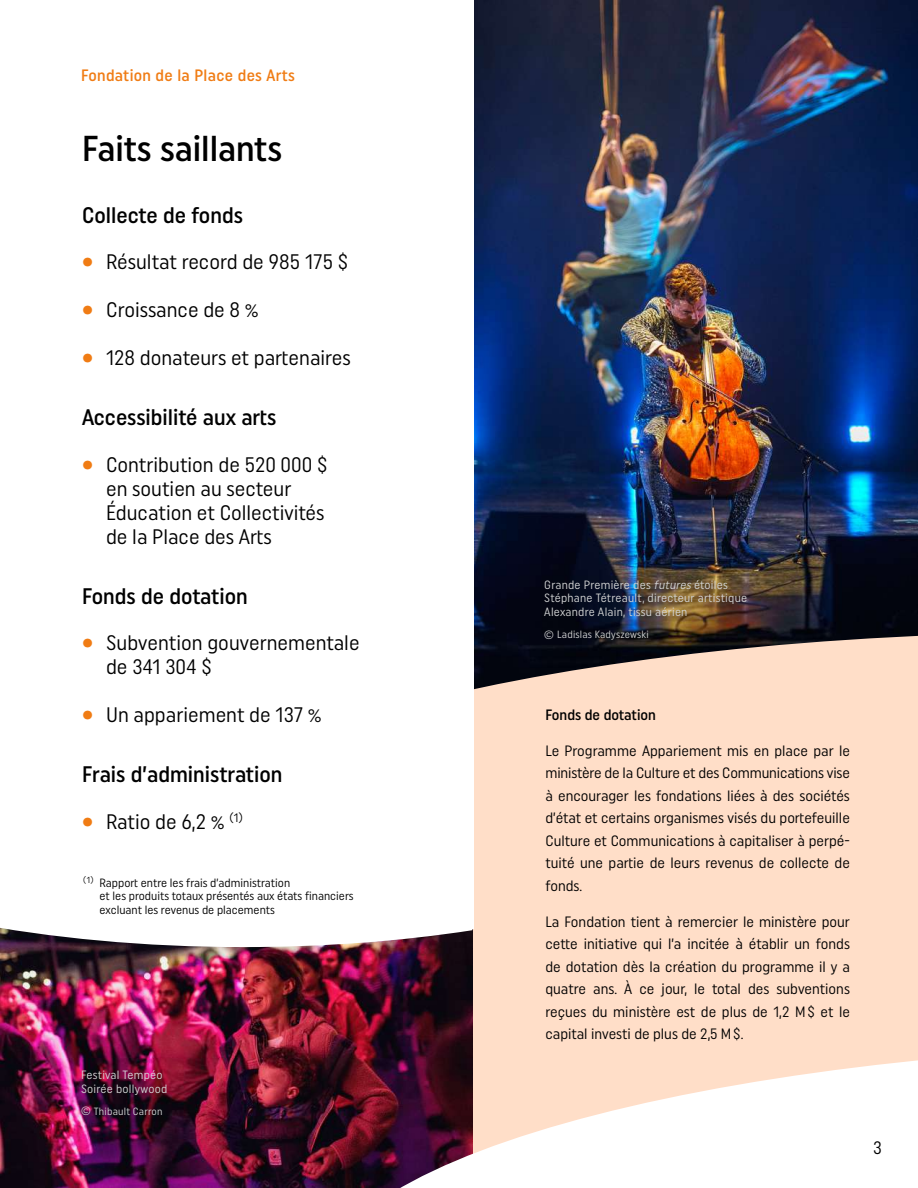
<style>
.page{position:relative;width:918px;height:1188px;background:#fff}
.page>*{position:absolute;margin:0;border:0;box-sizing:border-box;transform-origin:0 0}
.t1{font:500 condensed 36px "Uniform";color:#000}
.t2{font:500 condensed 22.5px "Uniform";color:#000}
.t3{font:condensed 21px/24px "Uniform";color:#000}
.t4{font:condensed 18px "Uniform";color:#000}
.t5{font:500 condensed 16.5px "Uniform";letter-spacing:.02em;color:#f07c14}
.t6{font:condensed 15px/22.5px "Uniform";color:#000;text-align:justify}
.t7{font:500 condensed 15px "Uniform";color:#000}
.t8{font:condensed 12px/13.5px "Uniform";letter-spacing:.02em;color:#d4d5d5}
.t9{font:condensed 12px/13.5px "Uniform";color:#000}
.t10{font:condensed 10.5px "Uniform";letter-spacing:.02em;color:#d4d5d5}
.s1{font-weight:900;font-size:28.5px;color:#f07c14}
.s2{font-size:12px}
.s3{font-style:italic}
</style>
<div class="page">
<img style="left:474px;top:0;width:444px;height:632px">
<div style="left:472px;top:632px;width:446px;height:411px;background:#ffdec8"></div>
<img style="left:0;top:947px;width:472px;height:241px">
<svg style="left:0;top:460px;width:476px;height:487px"></svg>
<svg style="left:319px;top:1043px;width:599px;height:145px"></svg>
<div style="left:165px;top:0;width:309px;height:929px;background:#fff"></div>
<p class="t5" style="left:81px;top:65px;width:215px">Fondation de la Place des Arts</p>
<h1 class="t1" style="left:82px;top:127px;width:202px">Faits saillants</h1>
<h2 class="t2" style="left:82px;top:201px;width:162px">Collecte de fonds</h2>
<h3 class="t3" style="left:82px;top:249px;width:268px"><span class="s1">•</span> Résultat record de 985 175 $</h3>
<h3 class="t3" style="left:82px;top:297px;width:178px"><span class="s1">•</span> Croissance de 8 %</h3>
<h3 class="t3" style="left:82px;top:345px;width:270px"><span class="s1">•</span> 128 donateurs et partenaires</h3>
<h2 class="t2" style="left:82px;top:404px;width:196px">Accessibilité aux arts</h2>
<h3 class="t3" style="left:106px;top:452px;width:223px;text-indent:-24px"><span class="s1">•</span> Contribution de 520 000 $ en soutien au secteur<br>Éducation et Collectivités de la Place des Arts</h3>
<h2 class="t2" style="left:82px;top:582px;width:167px">Fonds de dotation</h2>
<h3 class="t3" style="left:106px;top:630px;width:255px;text-indent:-24px"><span class="s1">•</span> Subvention gouvernementale de 341 304 $</h3>
<h3 class="t3" style="left:82px;top:702px;width:241px"><span class="s1">•</span> Un appariement de 137 %</h3>
<h2 class="t2" style="left:82px;top:761px;width:202px">Frais d’administration</h2>
<h3 class="t3" style="left:82px;top:809px;width:162px"><span class="s1">•</span> Ratio de 6,2 % <sup>(1)</sup></h3>
<p class="t9" style="left:100px;top:876px;width:256px;text-indent:-16px"><sup>(1)</sup> Rapport entre les frais d’administration<br>et les produits totaux présentés aux états financiers excluant les revenus de placements</p>
<p class="t8" style="left:81px;top:1068px;width:88px">Festival Tempéo<br>Soirée bollywood</p>
<p class="t10" style="left:81px;top:1105px;width:83px"><span class="s2">©</span> Thibault Carron</p>
<p class="t8" style="left:544px;top:578px;width:204px">Grande Première des <span class="s3">futures</span> étoiles<br>Stéphane Tétreault, directeur artistique<br>Alexandre Alain, tissu aérien</p>
<p class="t10" style="left:544px;top:629px;width:106px"><span class="s2">©</span> Ladislas Kadyszewski</p>
<p class="t7" style="left:545px;top:705px;width:112px">Fonds de dotation</p>
<p class="t6" style="left:545px;top:739px;width:306px">Le Programme Appariement mis en place par le ministère de la Culture et des Communications vise à encourager les fondations liées à des sociétés d’état et certains organismes visés du portefeuille Culture et Communications à capitaliser à perpé‑ tuité une partie de leurs revenus de collecte de fonds.</p>
<p class="t6" style="left:545px;top:910px;width:306px">La Fondation tient à remercier le ministère pour cette initiative qui l’a incitée à établir un fonds de dotation dès la création du programme il y a quatre ans. À ce jour, le total des subventions reçues du ministère est de plus de 1,2 M$ et le capital investi de plus de 2,5 M$.</p>
<p class="t4" style="left:873px;top:1137px;width:10px">3</p>
</div>
